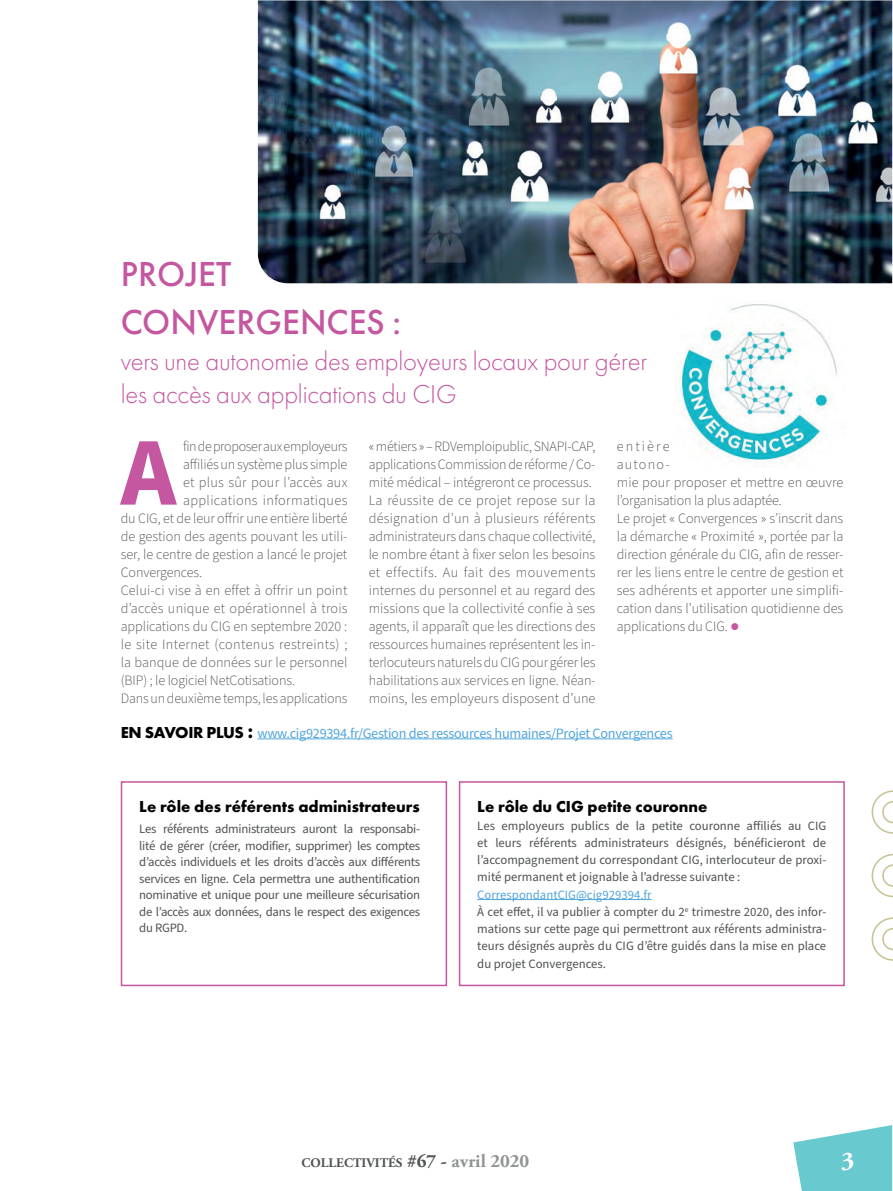
<style>
.page{position:relative;width:893px;height:1191px;background:#fff}
.page>*{position:absolute;margin:0;border:0;box-sizing:border-box;transform-origin:0 0}
.t1{font:700 97.2px "Source Sans Pro";color:#c556a0}
.t2{font:500 36px/47.4px "Futura PT";color:#c556a0}
.t3{font:300 27px/32.4px "Futura PT";letter-spacing:-.01em;color:#c556a0}
.t4{font:700 25.5px "Adobe Garamond Pro";color:#fff}
.t5{font:700 16.5px "Futura PT";color:#000001}
.t6{font:300 14.25px/18px "Source Sans Pro";letter-spacing:-.005em;color:#4f5253}
.t7{font:14.25px "Source Sans Pro";letter-spacing:-.02em;color:#52a6dc}
.t8{font:300 14.25px "Source Sans Pro";letter-spacing:.015em;color:#4f5253}
.t9{font:300 14.25px "Source Sans Pro";letter-spacing:.02em;color:#4f5253}
.t10{font:300 14.25px "Source Sans Pro";letter-spacing:.025em;color:#4f5253}
.t11{font:700 13.2px "Adobe Garamond Pro";color:#4f5253}
.t12{font:12.75px/17.2px "Source Sans Pro";color:#4f5253;text-align:justify}
.s1{color:#c556a0}
.s2{font-family:"Futura PT";font-weight:700;font-size:16.5px;color:#000001}
.s3{font-weight:700;font-size:19.5px;color:#000001}
.s4{color:#52a6dc}
.s5{font-size:18.75px}
.s6{font-size:18.75px;color:#929595}
</style>
<div class="page">
<svg style="left:793px;top:1125px;width:99px;height:66px"></svg>
<svg style="left:872px;top:917px;width:20px;height:43px"></svg>
<svg style="left:872px;top:854px;width:20px;height:43px"></svg>
<svg style="left:872px;top:790px;width:20px;height:43px"></svg>
<div style="left:121px;top:781px;width:326px;height:205px;border:2px solid #c556a0"></div>
<hr style="left:477px;top:899px;width:175px;height:1px;background:#52a6dc">
<div style="left:459px;top:781px;width:386px;height:205px;border:2px solid #c556a0"></div>
<hr style="left:257px;top:738px;width:416px;height:1px;background:#52a6dc">
<img style="left:258px;top:0;width:634px;height:283px">
<img style="left:679px;top:304px;width:158px;height:158px">
<h2 class="t2" style="left:121px;top:250px;width:282px">PROJET<br>CONVERGENCES :</h2>
<h3 class="t3" style="left:121px;top:345px;width:528px">vers une autonomie des employeurs locaux pour gérer les accès aux applications du CIG</h3>
<p class="t6" style="left:369px;top:437px;width:228px">« métiers » – RDVemploipublic, SNAPI-CAP, applications Commission de réforme / Co&shy;mité médical – intégreront ce processus.<br>La réussite de ce projet repose sur la désignation d’un à plusieurs référents administrateurs dans chaque collectivité, le nombre étant à fixer selon les besoins et effectifs. Au fait des mouvements internes du personnel et au regard des missions que la collectivité confie à ses agents, il apparaît que les directions des ressources humaines représentent les in&shy;terlocuteurs naturels du CIG pour gérer les habilitations aux services en ligne. Néan&shy;moins, les employeurs disposent d’une</p>
<p class="t6" style="left:617px;top:437px;width:228px">entière<br>autono-<br>mie pour proposer et mettre en œuvre l’organisation la plus adaptée.<br>Le projet « Convergences » s’inscrit dans la démarche « Proximité », portée par la direction générale du CIG, afin de resser&shy;rer les liens entre le centre de gestion et ses adhérents et apporter une simplifi&shy;cation dans l’utilisation quotidienne des applications du CIG. <span class="s1">●</span></p>
<p class="t7" style="left:121px;top:723px;width:553px"><span class="s2">EN SAVOIR PLUS</span> <span class="s3">:</span> www.cig929394.fr/Gestion des ressources humaines/Projet Convergences</p>
<h1 class="t1" style="left:121px;top:406px;width:57px">A</h1>
<p class="t6" style="left:183px;top:437px;width:166px">fin de proposer aux employeurs</p>
<p class="t6" style="left:183px;top:455px;width:166px">affiliés un système plus simple</p>
<p class="t8" style="left:183px;top:472px;width:166px">et plus sûr pour l’accès aux</p>
<p class="t10" style="left:183px;top:490px;width:166px">applications informatiques</p>
<p class="t6" style="left:121px;top:509px;width:228px">du CIG, et de leur offrir une entière liberté</p>
<p class="t6" style="left:121px;top:527px;width:228px">de gestion des agents pouvant les utili-</p>
<p class="t6" style="left:121px;top:545px;width:228px">ser, le centre de gestion a lancé le projet</p>
<p class="t6" style="left:121px;top:563px;width:83px">Convergences.</p>
<p class="t6" style="left:121px;top:581px;width:228px">Celui-ci vise à en effet à offrir un point</p>
<p class="t8" style="left:121px;top:598px;width:228px">d’accès unique et opérationnel à trois</p>
<p class="t6" style="left:121px;top:617px;width:228px">applications du CIG en septembre 2020 :</p>
<p class="t9" style="left:121px;top:634px;width:228px">le site Internet (contenus restreints) ;</p>
<p class="t6" style="left:121px;top:653px;width:228px">la banque de données sur le personnel</p>
<p class="t6" style="left:121px;top:671px;width:176px">(BIP) ; le logiciel NetCotisations.</p>
<p class="t6" style="left:121px;top:689px;width:228px">Dans un deuxième temps, les applications</p>
<p class="t5" style="left:139px;top:796px;width:282px">Le rôle des référents administrateurs</p>
<p class="t12" style="left:139px;top:821px;width:282px;line-height:16.5px">Les référents administrateurs auront la responsabi&shy;lité de gérer (créer, modifier, supprimer) les comptes d’accès individuels et les droits d’accès aux différents services en ligne. Cela permettra une authentification nominative et unique pour une meilleure sécurisation de l’accès aux données, dans le respect des exigences du RGPD.</p>
<p class="t5" style="left:477px;top:796px;width:232px">Le rôle du CIG petite couronne</p>
<p class="t12" style="left:477px;top:817px;width:350px">Les employeurs publics de la petite couronne affiliés au CIG et leurs référents administrateurs désignés, bénéficieront de l’accompagnement du correspondant CIG, interlocuteur de proxi&shy;mité permanent et joignable à l’adresse suivante :</p>
<p class="t12" style="left:477px;top:886px;width:350px;text-align:left"><span class="s4">CorrespondantCIG@cig929394.fr<br></span>À cet effet, il va publier à compter du 2<sup>e</sup> trimestre 2020, des infor&shy;mations sur cette page qui permettront aux référents administra&shy;teurs désignés auprès du CIG d’être guidés dans la mise en place du projet Convergences.</p>
<p class="t11" style="left:302px;top:1154px;width:229px">COLLECTIVITÉS <span class="s5">#67 -</span> <span class="s6">avril 2020</span></p>
<h3 class="t4" style="left:841px;top:1146px;width:15px">3</h3>
</div>
